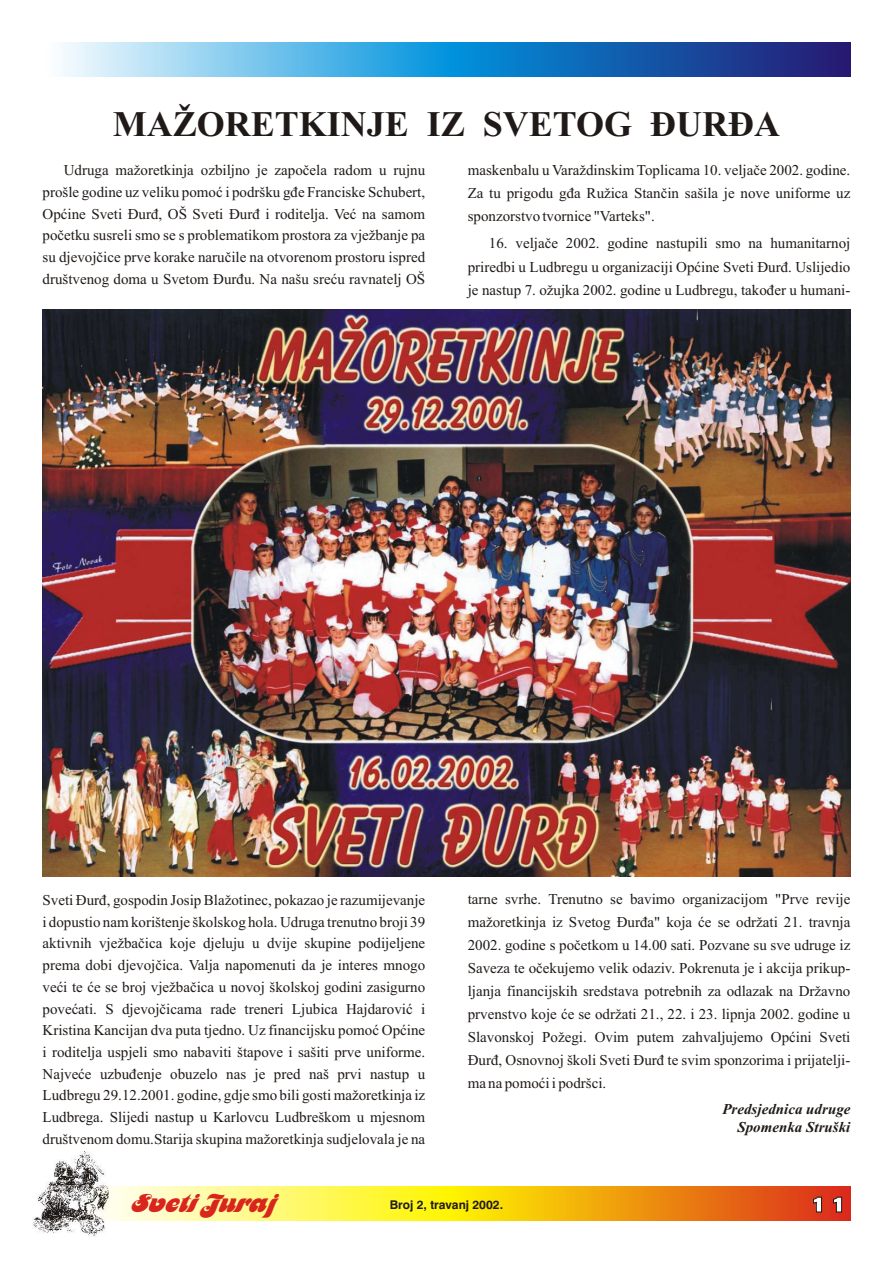
<style>
.page{position:relative;width:894px;height:1263px;background:#fff}
.page>*{position:absolute;margin:0;border:0;box-sizing:border-box;transform-origin:0 0}
.t1{font:700 36px "Times New Roman";color:#1f1a17}
.t2{font:27px "Motter Fem D";color:#d9261c}
.t3{font:21px "Swis 721 Blk Ex BT";color:#fff}
.t4{font:15px/21.8px "Times New Roman";color:#1f1a17;text-align:justify}
.t5{font:italic 700 15px/18.3px "Times New Roman";color:#1f1a17;text-align:right}
.t6{font:700 12px "Swis 721 BT";color:#1f1a17}
</style>
<div class="page">
<svg style="left:62px;top:43px;width:788px;height:34px;background:#468dc9"></svg>
<svg style="left:109px;top:1186px;width:741px;height:34px;background:#f5c03e"></svg>
<img style="left:33px;top:1152px;width:76px;height:85px">
<img style="left:43px;top:309px;width:807px;height:567px">
<h1 class="t1" style="left:113px;top:112px;width:669px">MAŽORETKINJE IZ SVETOG ÐURÐA</h1>
<p class="t4" style="left:64px;top:161px;width:363px">Udruga mažoretkinja ozbiljno je zapoèela radom u rujnu</p>
<p class="t4" style="left:468px;top:161px;width:384px">maskenbalu u Varaždinskim Toplicama 10. veljaèe 2002. godine.</p>
<p class="t4" style="left:43px;top:182px;width:384px">prošle godine uz veliku pomoæ i podršku gðe Franciske Schubert,</p>
<p class="t4" style="left:468px;top:184px;width:384px">Za tu prigodu gða Ružica Stanèin sašila je nove uniforme uz</p>
<p class="t4" style="left:43px;top:204px;width:384px">Opæine Sveti Ðurð, OŠ Sveti Ðurð i roditelja. Veæ na samom</p>
<p class="t4" style="left:468px;top:207px;width:189px">sponzorstvo tvornice "Varteks".</p>
<p class="t4" style="left:43px;top:226px;width:384px">poèetku susreli smo se s problematikom prostora za vježbanje pa</p>
<p class="t4" style="left:489px;top:234px;width:363px">16. veljaèe 2002. godine nastupili smo na humanitarnoj</p>
<p class="t4" style="left:43px;top:247px;width:384px">su djevojèice prve korake naruèile na otvorenom prostoru ispred</p>
<p class="t4" style="left:468px;top:257px;width:384px">priredbi u Ludbregu u organizaciji Opæine Sveti Ðurð. Uslijedio</p>
<p class="t4" style="left:43px;top:269px;width:384px">društvenog doma u Svetom Ðurðu. Na našu sreæu ravnatelj OŠ</p>
<p class="t4" style="left:468px;top:280px;width:384px">je nastup 7. ožujka 2002. godine u Ludbregu, takoðer u humani-</p>
<p class="t4" style="left:43px;top:891px;width:384px">Sveti Ðurð, gospodin Josip Blažotinec, pokazao je razumijevanje</p>
<p class="t4" style="left:468px;top:890px;width:384px">tarne svrhe. Trenutno se bavimo organizacijom "Prve revije</p>
<p class="t4" style="left:43px;top:912px;width:384px">i dopustio nam korištenje školskog hola. Udruga trenutno broji 39</p>
<p class="t4" style="left:468px;top:913px;width:384px">mažoretkinja iz Svetog Ðurða" koja æe se održati 21. travnja</p>
<p class="t4" style="left:43px;top:934px;width:384px">aktivnih vježbaèica koje djeluju u dvije skupine podijeljene</p>
<p class="t4" style="left:468px;top:936px;width:384px">2002. godine s poèetkom u 14.00 sati. Pozvane su sve udruge iz</p>
<p class="t4" style="left:43px;top:956px;width:384px">prema dobi djevojèica. Valja napomenuti da je interes mnogo</p>
<p class="t4" style="left:468px;top:959px;width:384px">Saveza te oèekujemo velik odaziv. Pokrenuta je i akcija prikup-</p>
<p class="t4" style="left:43px;top:977px;width:384px">veæi te æe se broj vježbaèica u novoj školskoj godini zasigurno</p>
<p class="t4" style="left:468px;top:982px;width:384px">ljanja financijskih sredstava potrebnih za odlazak na Državno</p>
<p class="t4" style="left:43px;top:999px;width:384px">poveæati. S djevojèicama rade treneri Ljubica Hajdaroviæ i</p>
<p class="t4" style="left:468px;top:1005px;width:384px">prvenstvo koje æe se održati 21., 22. i 23. lipnja 2002. godine u</p>
<p class="t4" style="left:43px;top:1021px;width:384px">Kristina Kancijan dva puta tjedno. Uz financijsku pomoæ Opæine</p>
<p class="t4" style="left:468px;top:1028px;width:384px">Slavonskoj Požegi. Ovim putem zahvaljujemo Opæini Sveti</p>
<p class="t4" style="left:43px;top:1043px;width:384px">i roditelja uspjeli smo nabaviti štapove i sašiti prve uniforme.</p>
<p class="t4" style="left:468px;top:1051px;width:384px">Ðurð, Osnovnoj školi Sveti Ðurð te svim sponzorima i prijatelji-</p>
<p class="t4" style="left:43px;top:1064px;width:384px">Najveæe uzbuðenje obuzelo nas je pred naš prvi nastup u</p>
<p class="t4" style="left:468px;top:1074px;width:140px">ma na pomoæi i podršci.</p>
<p class="t4" style="left:43px;top:1086px;width:384px">Ludbregu 29.12.2001. godine, gdje smo bili gosti mažoretkinja iz Ludbrega. Slijedi nastup u Karlovcu Ludbreškom u mjesnom društvenom domu.Starija skupina mažoretkinja sudjelovala je na</p>
<p class="t5" style="left:722px;top:1102px;width:130px">Predsjednica udruge<br>Spomenka Struški</p>
<h2 class="t2" style="left:132px;top:1191px;width:145px">Sveti Juraj</h2>
<p class="t6" style="left:390px;top:1200px;width:115px">Broj 2, travanj 2002.</p>
<h3 class="t3" style="left:808px;top:1196px;width:42px">11</h3>
</div>
